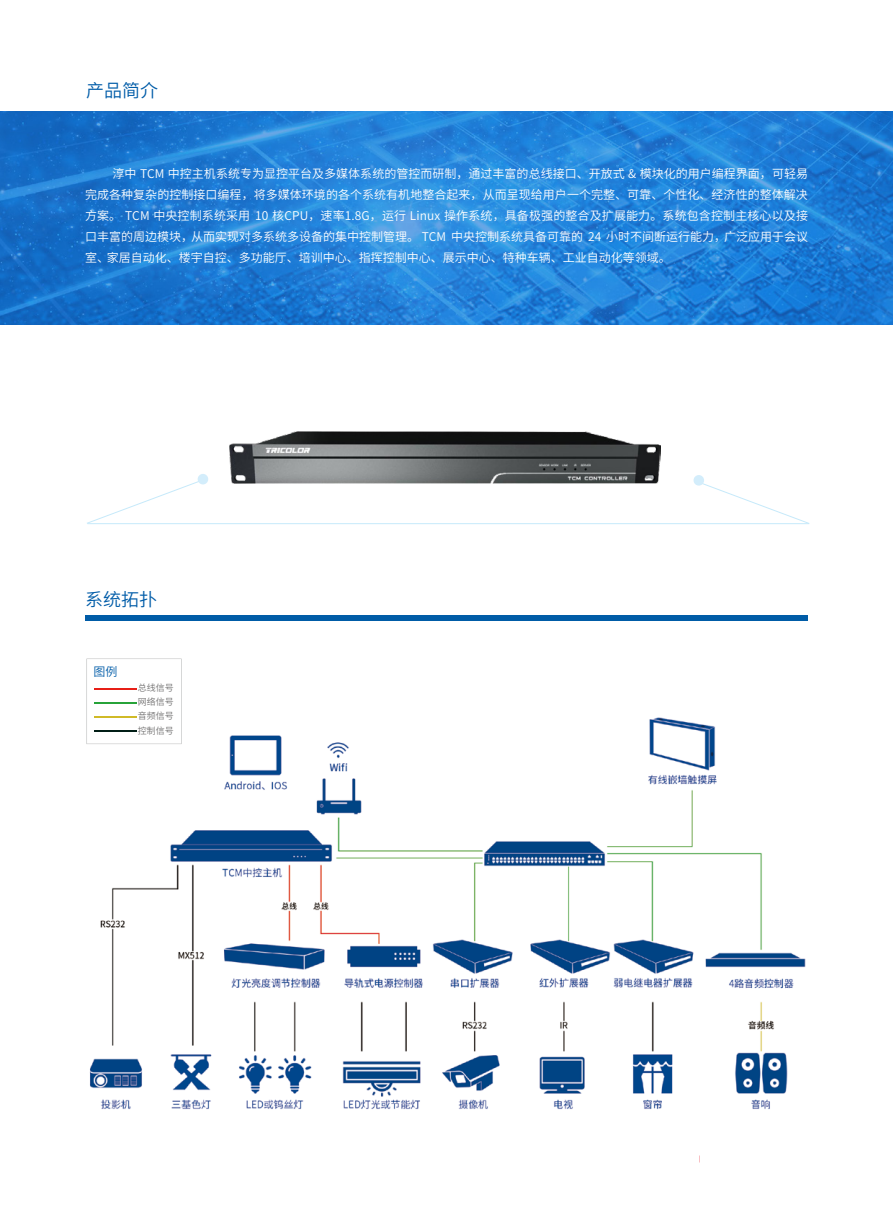
<style>
.page{position:relative;width:893px;height:1212px;background:#fff}
.page>*{position:absolute;margin:0;border:0;box-sizing:border-box;transform-origin:0 0}
.t1{font:18px "Source Han Sans CN";color:#005ca8}
.t2{font:12px/21px "Source Han Sans CN";color:#fff;text-align:justify}
.t3{font:12px "Source Han Sans CN";color:#005ca8}
.t4{font:9px/14.1px "Source Han Sans CN";color:#727171;text-align:justify}
</style>
<div class="page">
<img style="left:0;top:111px;width:893px;height:214px">
<div style="left:85px;top:615px;width:723px;height:6px;background:#005ca7"></div>
<img style="left:230px;top:432px;width:431px;height:51px">
<hr style="left:87px;top:523px;width:722px;height:1px;background:#79ccf4">
<svg style="left:87px;top:481px;width:115px;height:43px"></svg>
<svg style="left:694px;top:483px;width:116px;height:41px"></svg>
<div style="left:199px;top:475px;width:8px;height:8px;background:#d3edfb;border-radius:50%"></div>
<div style="left:198px;top:474px;width:10px;height:10px;border:3px solid #d3edfb;border-radius:50%"></div>
<div style="left:695px;top:476px;width:8px;height:8px;background:#d3edfb;border-radius:50%"></div>
<div style="left:693px;top:475px;width:11px;height:11px;border:3px solid #d3edfb;border-radius:50%"></div>
<img style="left:89px;top:717px;width:717px;height:393px">
<svg style="left:86px;top:658px;width:96px;height:86px"></svg>
<hr style="left:94px;top:688px;width:42px;height:2px;background:#e71f17">
<hr style="left:94px;top:702px;width:42px;height:2px;background:#27a339">
<hr style="left:94px;top:716px;width:42px;height:2px;background:#d0ba27">
<hr style="left:94px;top:731px;width:42px;height:1px;background:#011e16">
<img style="left:219px;top:880px;width:62px;height:10px">
<img style="left:235px;top:990px;width:556px;height:10px">
<h1 class="t1" style="left:86px;top:80px;width:73px">产品简介</h1>
<p class="t2" style="left:85px;top:163px;width:724px;text-indent:28px">淳中 TCM 中控主机系统专为显控平台及多媒体系统的管控而研制，通过丰富的总线接口、开放式 &amp; 模块化的用户编程界面，可轻易完成各种复杂的控制接口编程，将多媒体环境的各个系统有机地整合起来，从而呈现给用户一个完整、可靠、个性化、经济性的整体解决方案。 TCM 中央控制系统采用 10 核CPU，速率1.8G，运行 Linux 操作系统，具备极强的整合及扩展能力。系统包含控制主核心以及接口丰富的周边模块，从而实现对多系统多设备的集中控制管理。 TCM 中央控制系统具备可靠的 24 小时不间断运行能力，广泛应用于会议室、家居自动化、楼宇自控、多功能厅、培训中心、指挥控制中心、展示中心、特种车辆、工业自动化等领域。</p>
<h1 class="t1" style="left:85px;top:589px;width:73px">系统拓扑</h1>
<p class="t3" style="left:94px;top:664px;width:25px">图例</p>
<p class="t4" style="left:138px;top:681px;width:37px">总线信号网络信号音频信号控制信号</p>
</div>
